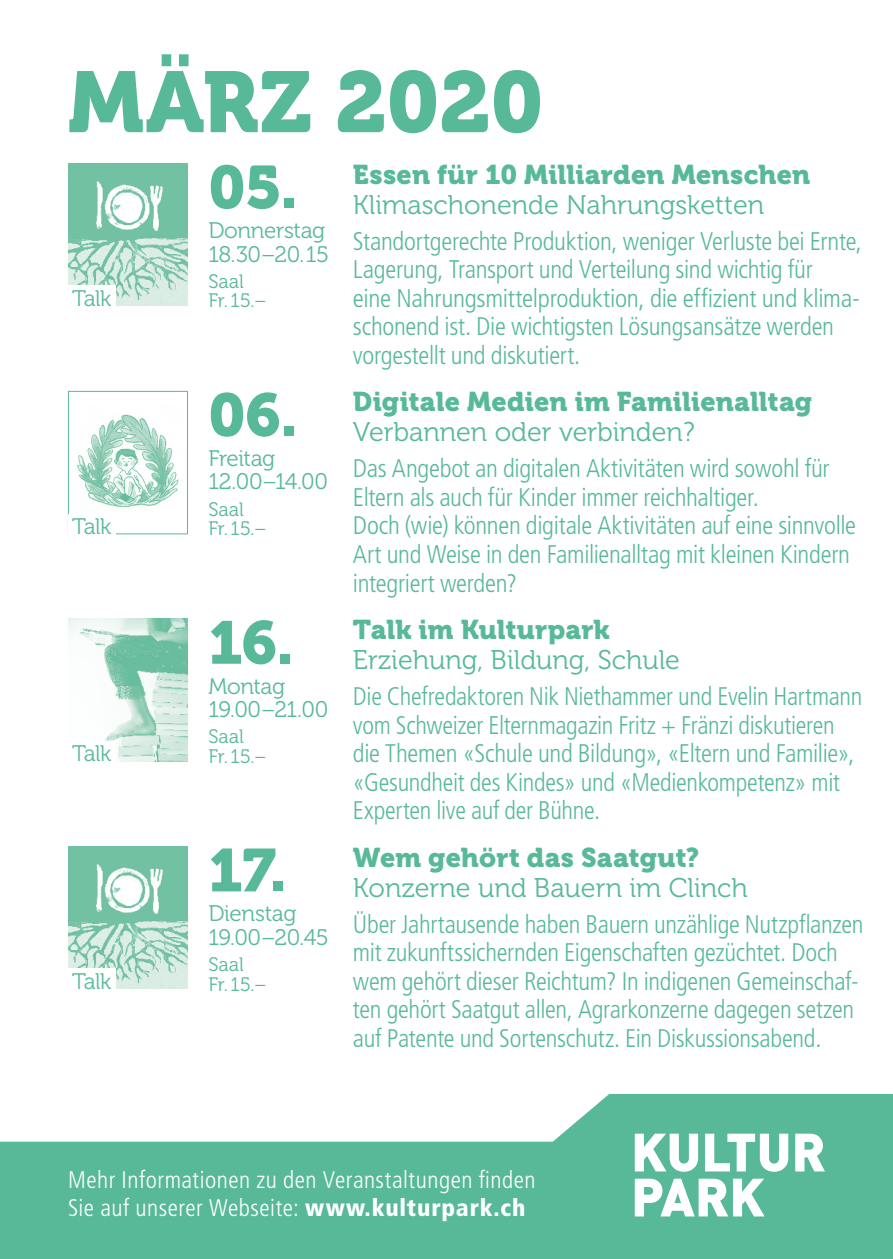
<style>
.page{position:relative;width:893px;height:1259px;background:#fff}
.page>*{position:absolute;margin:0;border:0;box-sizing:border-box;transform-origin:0 0}
.t1{font:85.5px "Museo 900";color:#58b998}
.t2{font:60px "Museo 900";letter-spacing:-.01em;color:#58b998}
.t3{font:27px "Museo 300";color:#58b998}
.t4{font:27px "Museo 900";letter-spacing:.01em;color:#58b998}
.t5{font:300 condensed 25.5px/28.5px "Frutiger LT";letter-spacing:-.015em;color:#58b998}
.t6{font:300 condensed 24px/28.8px "Frutiger LT";letter-spacing:.02em;color:#fff}
.t7{font:22.5px/23.1px "Museo 300";letter-spacing:-.02em;color:#58b998}
.t8{font:19.5px/19.5px "Museo 300";letter-spacing:-.005em;color:#58b998}
.s1{font-weight:900}
</style>
<div class="page">
<svg style="left:0;top:1094px;width:893px;height:165px;fill:#58b998"></svg>
<svg style="left:635px;top:1178px;width:130px;height:38px"></svg>
<svg style="left:635px;top:1133px;width:63px;height:38px"></svg>
<svg style="left:705px;top:1133px;width:83px;height:38px"></svg>
<svg style="left:795px;top:1133px;width:30px;height:38px"></svg>
<img style="left:68px;top:163px;width:119px;height:143px">
<img style="left:77px;top:414px;width:102px;height:94px">
<div style="left:68px;top:391px;width:120px;height:143px;border:1px solid #58b998"></div>
<img style="left:68px;top:619px;width:119px;height:142px">
<img style="left:68px;top:846px;width:119px;height:143px">
<div style="left:68px;top:286px;width:48px;height:20px;background:#fff"></div>
<div style="left:68px;top:514px;width:48px;height:20px;background:#fff"></div>
<div style="left:68px;top:741px;width:48px;height:20px;background:#fff"></div>
<div style="left:68px;top:969px;width:48px;height:20px;background:#fff"></div>
<h1 class="t1" style="left:68px;top:54px;width:477px">MÄRZ 2020</h1>
<h2 class="t2" style="left:208px;top:153px;width:92px">05.</h2>
<p class="t7" style="left:208px;top:220px;width:122px">Donnerstag<br>18.30–20.15</p>
<p class="t8" style="left:208px;top:272px;width:60px">Saal<br>Fr. 15.–</p>
<p class="t4" style="left:353px;top:159px;width:459px">Essen für 10 Milliarden Menschen</p>
<p class="t3" style="left:353px;top:190px;width:413px">Klimaschonende Nahrungsketten</p>
<p class="t5" style="left:353px;top:227px;width:511px">Standortgerechte Produktion, weniger Verluste bei Ernte, Lagerung, Transport und Verteilung sind wichtig für<br>eine Nahrungsmittelproduktion, die effizient und klima&shy;schonend ist. Die wichtigsten Lösungsansätze werden vorgestellt und diskutiert.</p>
<p class="t7" style="left:72px;top:287px;width:41px">Talk</p>
<p class="t7" style="left:72px;top:515px;width:41px">Talk</p>
<p class="t7" style="left:72px;top:742px;width:41px">Talk</p>
<p class="t7" style="left:72px;top:970px;width:41px">Talk</p>
<h2 class="t2" style="left:208px;top:381px;width:91px">06.</h2>
<p class="t7" style="left:208px;top:447px;width:121px">Freitag<br>12.00–14.00</p>
<p class="t8" style="left:208px;top:499px;width:60px">Saal<br>Fr. 15.–</p>
<h2 class="t2" style="left:208px;top:608px;width:88px">16.</h2>
<p class="t7" style="left:208px;top:675px;width:121px">Montag<br>19.00–21.00</p>
<p class="t8" style="left:208px;top:727px;width:60px">Saal<br>Fr. 15.–</p>
<h2 class="t2" style="left:208px;top:836px;width:80px">17.</h2>
<p class="t7" style="left:208px;top:902px;width:122px">Dienstag<br>19.00–20.45</p>
<p class="t8" style="left:208px;top:955px;width:60px">Saal<br>Fr. 15.–</p>
<p class="t4" style="left:353px;top:386px;width:461px">Digitale Medien im Familienalltag</p>
<p class="t3" style="left:353px;top:417px;width:343px">Verbannen oder verbinden?</p>
<p class="t5" style="left:353px;top:455px;width:505px">Das Angebot an digitalen Aktivitäten wird sowohl für Eltern als auch für Kinder immer reichhaltiger.<br>Doch (wie) können digitale Aktivitäten auf eine sinnvolle Art und Weise in den Familienalltag mit kleinen Kindern integriert werden?</p>
<p class="t4" style="left:353px;top:614px;width:258px">Talk im Kulturpark</p>
<p class="t3" style="left:353px;top:645px;width:329px">Erziehung, Bildung, Schule</p>
<p class="t5" style="left:353px;top:682px;width:511px">Die Chefredaktoren Nik Niethammer und Evelin Hartmann vom Schweizer Elternmagazin Fritz + Fränzi diskutieren die Themen «Schule und Bildung», «Eltern und Familie», «Gesundheit des Kindes» und «Medienkompetenz» mit Experten live auf der Bühne.</p>
<p class="t4" style="left:353px;top:842px;width:348px">Wem gehört das Saatgut?</p>
<p class="t3" style="left:353px;top:873px;width:396px">Konzerne und Bauern im Clinch</p>
<p class="t5" style="left:353px;top:910px;width:512px">Über Jahrtausende haben Bauern unzählige Nutzpflanzen mit zukunftssichernden Eigenschaften gezüchtet. Doch wem gehört dieser Reichtum? In indigenen Gemeinschaf&shy;ten gehört Saatgut allen, Agrarkonzerne dagegen setzen auf Patente und Sortenschutz. Ein Diskussionsabend.</p>
<p class="t6" style="left:68px;top:1165px;width:469px">Mehr Informationen zu den Veranstaltungen finden<br>Sie auf unserer Webseite: <span class="s1">www.kulturpark.ch</span></p>
</div>
